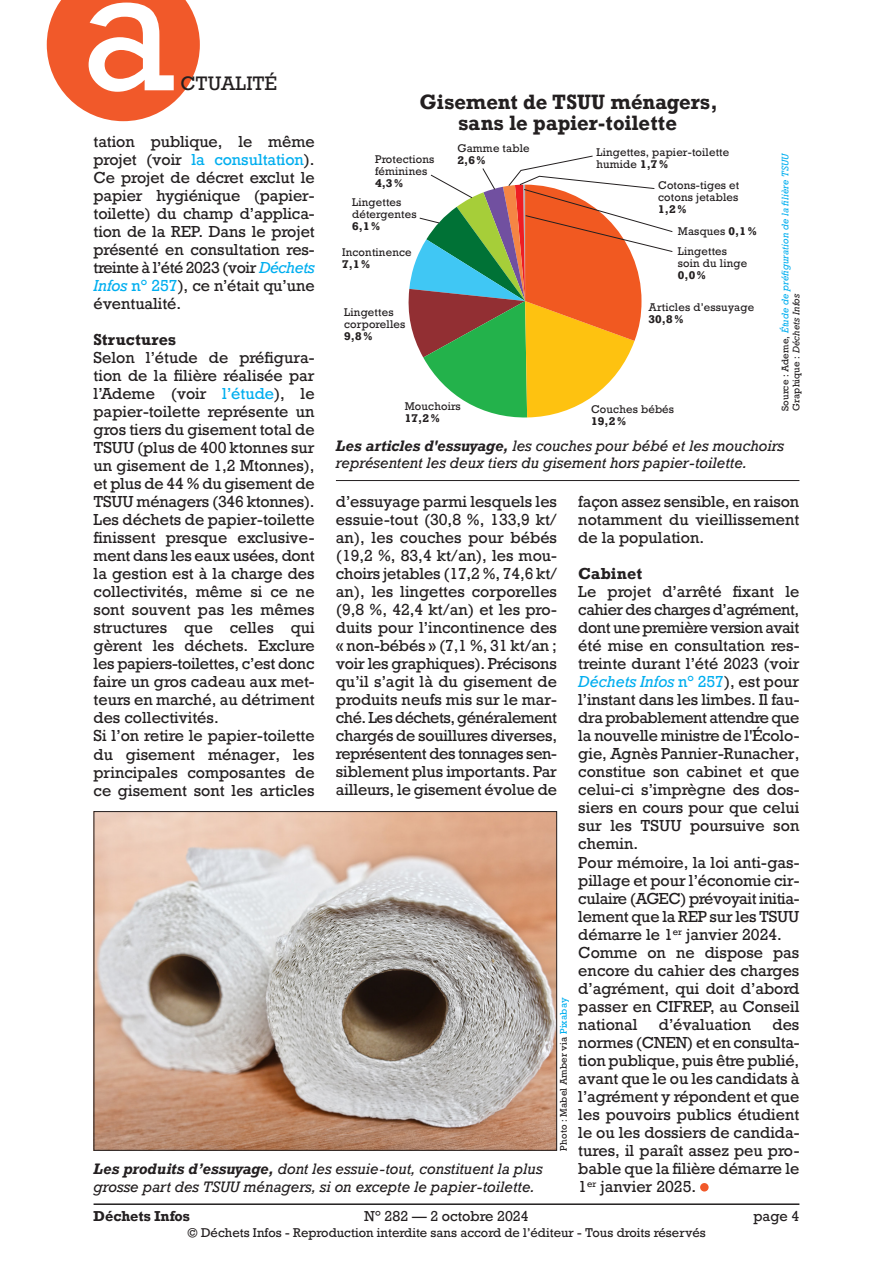
<style>
.page{position:relative;width:893px;height:1263px;background:#fff}
.page>*{position:absolute;margin:0;border:0;box-sizing:border-box;transform-origin:0 0}
.t1{font:166.5px "Rockwell";color:#fff}
.Texte_courant{font:700 19.5px/21px "Rockwell";color:#231f20;text-align:center}
.t2{font:18.3px "Rockwell";color:#231f20}
.Texte_courant-2{font:15px/18px "Rockwell";color:#231f20;text-align:justify}
.Texte_courant-3{font:700 15px "Rockwell";letter-spacing:.015em;color:#231f20}
.Légende_photo{font:italic 14.25px/17.2px "Rockwell";color:#231f20}
.t3{font:13.5px "Rockwell";color:#231f20}
.t4{font:700 13.5px "Rockwell";color:#231f20}
.t5{font:12px "Rockwell";color:#231f20}
.Texte_courant-4{font:10.5px/12px "Rockwell";letter-spacing:.015em;color:#231f20}
.Texte_courant-5{font:700 10.5px "Rockwell";color:#231f20}
.Crédit_photo{font:italic 9px/10.8px "Rockwell";letter-spacing:.015em;color:#00aeef}
.Crédit_photo-2{font:9px "Rockwell";letter-spacing:.015em;color:#231f20}
.s1{color:#00aeef}
.s2{font-style:italic;color:#00aeef}
.s3{font-weight:700}
.s4{font-style:normal;color:#231f20}
.s5{color:#231f20}
</style>
<div class="page">
<hr style="left:94px;top:1203px;width:705px;height:2px;background:#231f20">
<div style="left:700px;top:1183px;width:9px;height:8px;background:#f1592a;border-radius:50%"></div>
<img style="left:96px;top:813px;width:459px;height:336px">
<div style="left:94px;top:811px;width:463px;height:340px;border:1px solid #231f20"></div>
<svg style="left:408px;top:156px;width:265px;height:262px"></svg>
<hr style="left:336px;top:480px;width:463px;height:1px;background:#231f20">
<svg style="left:47px;top:0;width:153px;height:121px;background:#f3734b"></svg>
<h1 class="t1" style="left:80px;top:-73px;width:98px">a</h1>
<p class="t2" style="left:180px;top:72px;width:98px">CTUALITÉ</p>
<p class="Texte_courant" style="left:419px;top:91px;width:300px">Gisement de TSUU ménagers, sans le papier-toilette</p>
<p class="Texte_courant-2" style="left:94px;top:133px;width:223px">tation publique, le même projet (voir <span class="s1">la consultation</span>).<br>Ce projet de décret exclut le papier hygiénique (papier&shy;toilette) du champ d’applica&shy;tion de la REP. Dans le projet présenté en consultation res&shy;treinte à l’été 2023 (voir <span class="s2">Déchets Infos</span> <span class="s1">n° 257</span>), ce n’était qu’une éventualité.</p>
<p class="Texte_courant-3" style="left:94px;top:330px;width:84px">Structures</p>
<p class="Texte_courant-2" style="left:94px;top:349px;width:223px">Selon l’étude de préfigura&shy;tion de la filière réalisée par l’Ademe (voir <span class="s1">l’étude</span>), le papier-toilette représente un gros tiers du gisement total de TSUU (plus de 400 ktonnes sur un gisement de 1,2 Mtonnes), et plus de 44 % du gisement de TSUU ménagers (346 ktonnes).<br>Les déchets de papier-toilette finissent presque exclusive&shy;ment dans les eaux usées, dont la gestion est à la charge des collectivités, même si ce ne sont souvent pas les mêmes structures que celles qui gèrent les déchets. Exclure les papiers-toilettes, c’est donc faire un gros cadeau aux met&shy;teurs en marché, au détriment des collectivités.</p>
<p class="Texte_courant-2" style="left:94px;top:727px;width:223px">Si l’on retire le papier-toilette du gisement ménager, les principales composantes de ce gisement sont les articles</p>
<p class="Texte_courant-4" style="left:457px;top:142px;width:74px">Gamme table</p>
<p class="Texte_courant-5" style="left:457px;top:153px;width:30px">2,6 %</p>
<p class="Texte_courant-4" style="left:596px;top:147px;width:135px">Lingettes, papier-toilette</p>
<p class="Texte_courant-4" style="left:596px;top:159px;width:73px">humide <span class="s3">1,7 %</span></p>
<p class="Crédit_photo" style="left:780px;top:411px;width:260px;rotate:-90deg"><span class="s4">Source : Ademe,</span> Étude de préfiguration de la filière TSUU<br><span class="s4">Graphique :</span> <span class="s5">Déchets Infos</span></p>
<p class="Texte_courant-4" style="left:375px;top:153px;width:61px">Protections</p>
<p class="Texte_courant-4" style="left:375px;top:165px;width:54px">féminines<br><span class="s3">4,3 %</span></p>
<p class="Texte_courant-4" style="left:658px;top:179px;width:83px">Cotons-tiges et</p>
<p class="Texte_courant-4" style="left:658px;top:191px;width:82px">cotons jetables</p>
<p class="Texte_courant-5" style="left:658px;top:202px;width:30px">1,2 %</p>
<p class="Texte_courant-4" style="left:352px;top:196px;width:51px">Lingettes</p>
<p class="Texte_courant-4" style="left:352px;top:208px;width:66px">détergentes</p>
<p class="Texte_courant-5" style="left:352px;top:219px;width:30px">6,1 %</p>
<p class="Texte_courant-4" style="left:678px;top:226px;width:80px">Masques <span class="s3">0,1 %</span></p>
<p class="Texte_courant-4" style="left:678px;top:245px;width:51px">Lingettes</p>
<p class="Texte_courant-4" style="left:678px;top:257px;width:71px">soin du linge</p>
<p class="Texte_courant-5" style="left:678px;top:268px;width:30px">0,0 %</p>
<p class="Texte_courant-4" style="left:342px;top:246px;width:71px">Incontinence<br><span class="s3">7,1 %</span></p>
<p class="Texte_courant-4" style="left:648px;top:301px;width:107px">Articles d’essuyage<br><span class="s3">30,8 %</span></p>
<p class="Texte_courant-4" style="left:344px;top:306px;width:51px">Lingettes</p>
<p class="Texte_courant-4" style="left:344px;top:318px;width:63px">corporelles<br><span class="s3">9,8 %</span></p>
<p class="Texte_courant-4" style="left:405px;top:401px;width:58px">Mouchoirs</p>
<p class="Texte_courant-5" style="left:405px;top:412px;width:36px">17,2 %</p>
<p class="Texte_courant-4" style="left:591px;top:403px;width:85px">Couches bébés</p>
<p class="Texte_courant-5" style="left:591px;top:414px;width:36px">19,2 %</p>
<p class="Légende_photo" style="left:336px;top:437px;width:450px"><span class="s3">Les articles d'essuyage,</span> les couches pour bébé et les mouchoirs représentent les deux tiers du gisement hors papier-toilette.</p>
<p class="Texte_courant-2" style="left:336px;top:493px;width:223px">d’essuyage parmi lesquels les essuie-tout (30,8 %, 133,9 kt/ an), les couches pour bébés (19,2 %, 83,4 kt/an), les mou&shy;choirs jetables (17,2 %, 74,6 kt/ an), les lingettes corporelles (9,8 %, 42,4 kt/an) et les pro&shy;duits pour l’incontinence des « non-bébés » (7,1 %, 31 kt/an ; voir les graphiques). Précisons qu’il s’agit là du gisement de produits neufs mis sur le mar&shy;ché. Les déchets, généralement chargés de souillures diverses, représentent des tonnages sen&shy;siblement plus importants. Par ailleurs, le gisement évolue de</p>
<p class="Texte_courant-2" style="left:578px;top:493px;width:223px">façon assez sensible, en raison notamment du vieillissement de la population.</p>
<p class="Texte_courant-3" style="left:578px;top:564px;width:65px">Cabinet</p>
<p class="Texte_courant-2" style="left:578px;top:583px;width:223px">Le projet d’arrêté fixant le cahier des charges d’agrément, dont une première version avait été mise en consultation res&shy;treinte durant l’été 2023 (voir <span class="s2">Déchets Infos</span> <span class="s1">n° 257</span>), est pour l’instant dans les limbes. Il fau&shy;dra probablement attendre que la nouvelle ministre de l'Écolo&shy;gie, Agnès Pannier-Runacher, constitue son cabinet et que celui-ci s’imprègne des dos&shy;siers en cours pour que celui sur les TSUU poursuive son chemin.</p>
<p class="Texte_courant-2" style="left:578px;top:853px;width:223px">Pour mémoire, la loi anti-gas&shy;pillage et pour l’économie cir&shy;culaire (AGEC) prévoyait initia&shy;lement que la REP sur les TSUU démarre le 1<sup>er</sup> janvier 2024.</p>
<p class="Texte_courant-2" style="left:578px;top:943px;width:223px">Comme on ne dispose pas encore du cahier des charges d’agrément, qui doit d’abord passer en CIFREP, au Conseil national</p>
<p class="Crédit_photo-2" style="left:558px;top:1150px;width:155px;rotate:-90deg">Photo : Mabel Amber via <span class="s1">Pixabay</span></p>
<p class="Texte_courant-2" style="left:659px;top:1015px;width:94px">d’évaluation</p>
<p class="Texte_courant-2" style="left:578px;top:1015px;width:223px;text-indent:194px">des normes (CNEN) et en consulta&shy;tion publique, puis être publié, avant que le ou les candidats à l’agrément y répondent et que les pouvoirs publics étudient le ou les dossiers de candida&shy;tures, il paraît assez peu pro&shy;bable que la filière démarre le 1<sup>er</sup> janvier 2025.</p>
<p class="Légende_photo" style="left:94px;top:1161px;width:451px"><span class="s3">Les produits d’essuyage,</span> dont les essuie-tout, constituent la plus grosse part des TSUU ménagers, si on excepte le papier-toilette.</p>
<p class="t4" style="left:94px;top:1207px;width:98px">Déchets Infos</p>
<p class="t3" style="left:364px;top:1207px;width:166px">N° 282 — 2 octobre 2024</p>
<p class="t3" style="left:753px;top:1207px;width:48px">page 4</p>
<p class="t5" style="left:187px;top:1225px;width:520px">© Déchets Infos - Reproduction interdite sans accord de l’éditeur - Tous droits réservés</p>
</div>
